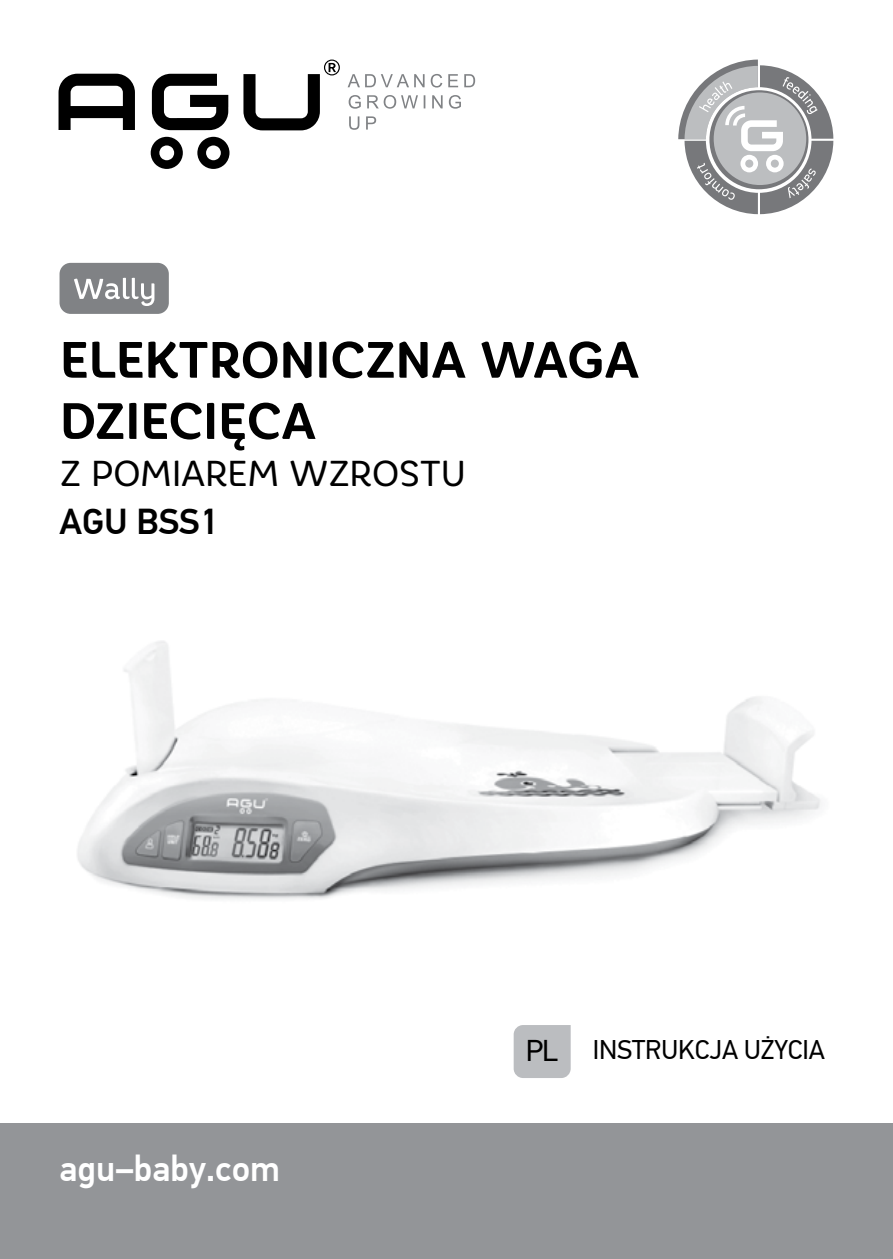
<style>
.page{position:relative;width:893px;height:1259px;background:#fff}
.page>*{position:absolute;margin:0;border:0;box-sizing:border-box;transform-origin:0 0}
.t1{font:700 51px/61.2px "Core Rhino";letter-spacing:-.02em;color:#000}
.t2{font:36px "Core Rhino";letter-spacing:-.02em;color:#000}
.t3{font:500 36px "PF Din Text Pro";color:#fff}
.t4{font:500 36px "PF Din Text Pro";color:#000}
.t5{font:27px "PF Din Text Pro";color:#000}
.s1{font-size:30px}
</style>
<div class="page">
<img style="left:77px;top:641px;width:744px;height:259px">
<div style="left:0;top:1123px;width:893px;height:136px;background:#939598"></div>
<div style="left:60px;top:263px;width:109px;height:51px;background:#808285;border-radius:11px"></div>
<svg style="left:74px;top:278px;width:80px;height:28px"></svg>
<svg style="left:348px;top:74px;width:127px;height:56px"></svg>
<svg style="left:59px;top:74px;width:76px;height:56px"></svg>
<svg style="left:152px;top:74px;width:76px;height:56px"></svg>
<svg style="left:151px;top:137px;width:78px;height:32px"></svg>
<svg style="left:243px;top:60px;width:97px;height:70px"></svg>
<svg style="left:678px;top:60px;width:155px;height:154px"></svg>
<div style="left:514px;top:1025px;width:57px;height:53px;background:#bbbdc0"></div>
<p class="t1" style="left:60px;top:328px;width:581px">ELEKTRONICZNA WAGA<br>DZIECIĘCA</p>
<p class="t2" style="left:60px;top:451px;width:408px">Z POMIAREM WZROSTU</p>
<p class="t4" style="left:60px;top:500px;width:161px">AGU BSS1</p>
<p class="t3" style="left:60px;top:1146px;width:222px">agu–baby.com</p>
<p class="t5" style="left:526px;top:1033px;width:301px"><span class="s1">PL</span> INSTRUKCJA UŻYCIA</p>
</div>
